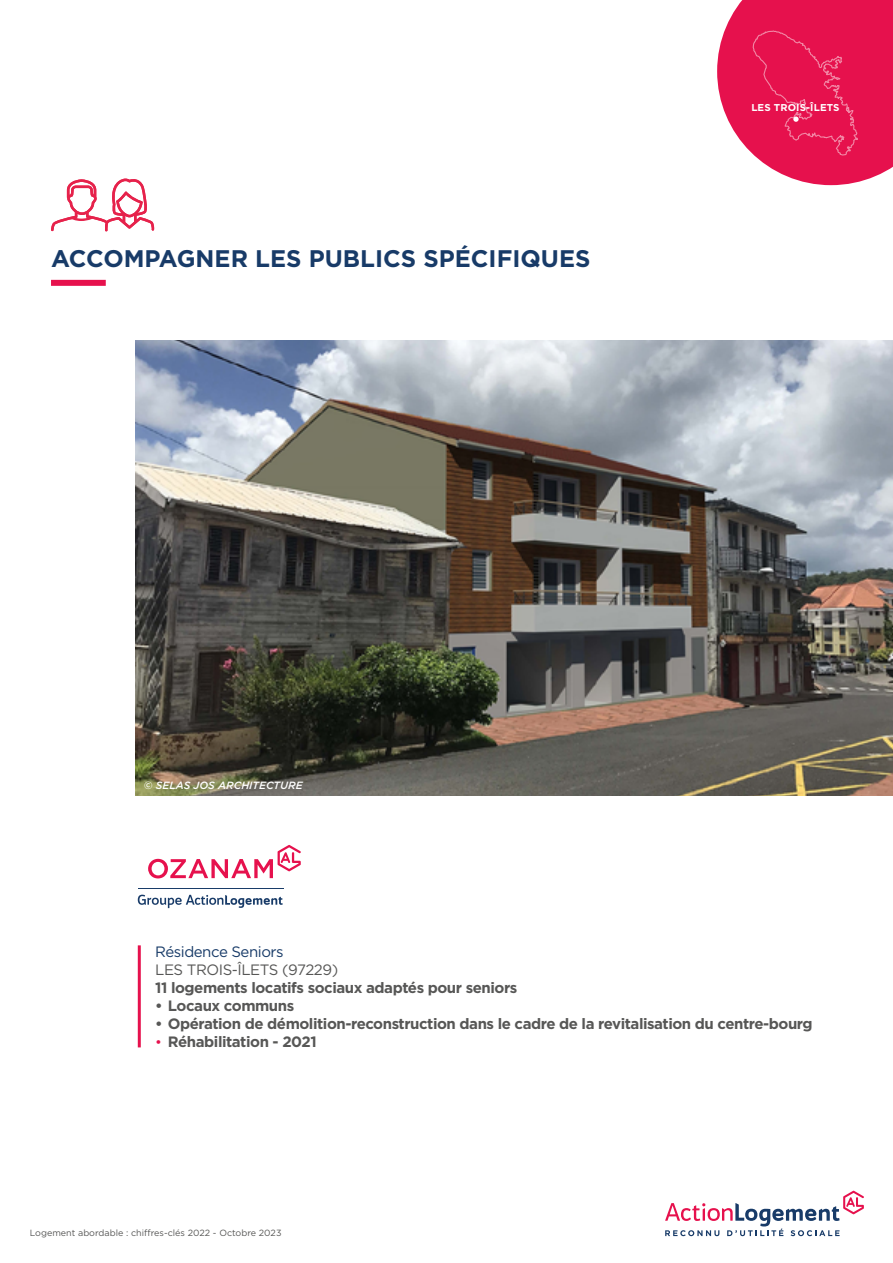
<style>
.page{position:relative;width:893px;height:1263px;background:#fff}
.page>*{position:absolute;margin:0;border:0;box-sizing:border-box;transform-origin:0 0}
.t1{font:700 24px "Gotham";color:#183b68}
.t2{font:700 15px "Gotham";letter-spacing:-.03em;color:#575756}
.t3{font:15px "Gotham";letter-spacing:-.03em;color:#575756}
.t4{font:15px "Gotham";letter-spacing:-.03em;color:#183b68}
.t5{font:italic 500 10.5px "Gotham";color:#fff}
.t6{font:700 9.9px "Gotham";letter-spacing:.01em;color:#fff}
.t7{font:9px "Gotham";color:#575756}
.s1{font-weight:400;font-size:14.25px;color:#e6114d}
</style>
<div class="page">
<svg style="left:665px;top:1191px;width:199px;height:45px"></svg>
<svg style="left:51px;top:178px;width:104px;height:54px"></svg>
<div style="left:51px;top:280px;width:55px;height:6px;background:#e6114d"></div>
<img style="left:136px;top:340px;width:757px;height:455px">
<hr style="left:138px;top:945px;width:3px;height:102px;background:#e6114d">
<svg style="left:138px;top:895px;width:145px;height:13px"></svg>
<hr style="left:138px;top:888px;width:145px;height:1px;background:#183b68">
<svg style="left:148px;top:845px;width:153px;height:33px"></svg>
<svg style="left:717px;top:0;width:176px;height:185px;background:#e93467"></svg>
<h1 class="t1" style="left:51px;top:242px;width:541px">ACCOMPAGNER LES PUBLICS SPÉCIFIQUES</h1>
<p class="t6" style="left:751px;top:101px;width:90px">LES TROIS-ÎLETS</p>
<p class="t5" style="left:144px;top:779px;width:160px">© SELAS JOS ARCHITECTURE</p>
<p class="t4" style="left:155px;top:942px;width:130px">Résidence Seniors</p>
<p class="t3" style="left:155px;top:960px;width:185px">LES TROIS-ÎLETS (97229)</p>
<p class="t2" style="left:155px;top:978px;width:364px">11 logements locatifs sociaux adaptés pour seniors</p>
<p class="t2" style="left:155px;top:996px;width:141px">• Locaux communs</p>
<p class="t2" style="left:155px;top:1014px;width:659px">• Opération de démolition-reconstruction dans le cadre de la revitalisation du centre-bourg</p>
<p class="t2" style="left:155px;top:1032px;width:163px"><span class="s1">•</span> Réhabilitation - 2021</p>
<p class="t7" style="left:30px;top:1227px;width:253px">Logement abordable : chiffres-clés 2022 - Octobre 2023</p>
</div>
